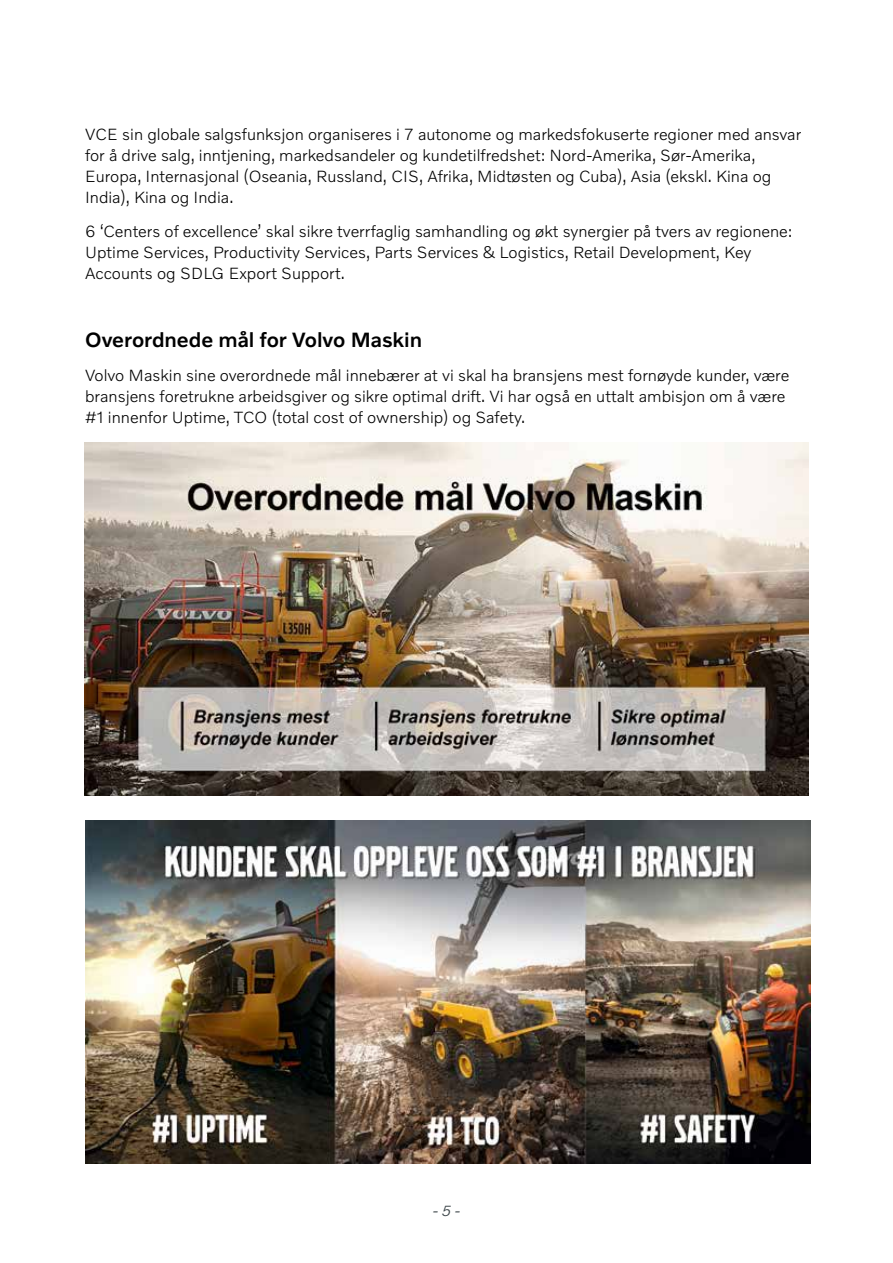
<style>
.page{position:relative;width:893px;height:1263px;background:#fff}
.page>*{position:absolute;margin:0;border:0;box-sizing:border-box;transform-origin:0 0}
.t1{font:500 21px "Volvo Novum";letter-spacing:-.005em;color:#000}
.t2{font:300 16.5px/21px "Volvo Novum";color:#000}
.t3{font:italic 300 15px "Volvo Novum";color:#3b4448}
</style>
<div class="page">
<img style="left:85px;top:442px;width:723px;height:353px">
<img style="left:85px;top:821px;width:726px;height:342px">
<p class="t2" style="left:85px;top:124px;width:718px">VCE sin globale salgsfunksjon organiseres i 7 autonome og markedsfokuserte regioner med ansvar for å drive salg, inntjening, markedsandeler og kundetilfredshet: Nord-Amerika, Sør-Amerika, Europa, Internasjonal (Oseania, Russland, CIS, Afrika, Midtøsten og Cuba), Asia (ekskl. Kina og India), Kina og India.</p>
<p class="t2" style="left:85px;top:220px;width:709px">6 ‘Centers of excellence’ skal sikre tverrfaglig samhandling og økt synergier på tvers av regionene:<br>Uptime Services, Productivity Services, Parts Services &amp; Logistics, Retail Development, Key<br>Accounts og SDLG Export Support.</p>
<p class="t1" style="left:85px;top:326px;width:338px">Overordnede mål for Volvo Maskin</p>
<p class="t2" style="left:85px;top:364px;width:706px">Volvo Maskin sine overordnede mål innebærer at vi skal ha bransjens mest fornøyde kunder, være bransjens foretrukne arbeidsgiver og sikre optimal drift. Vi har også en uttalt ambisjon om å være #1 innenfor Uptime, TCO (total cost of ownership) og Safety.</p>
<p class="t3" style="left:433px;top:1201px;width:29px">- 5 -</p>
</div>
